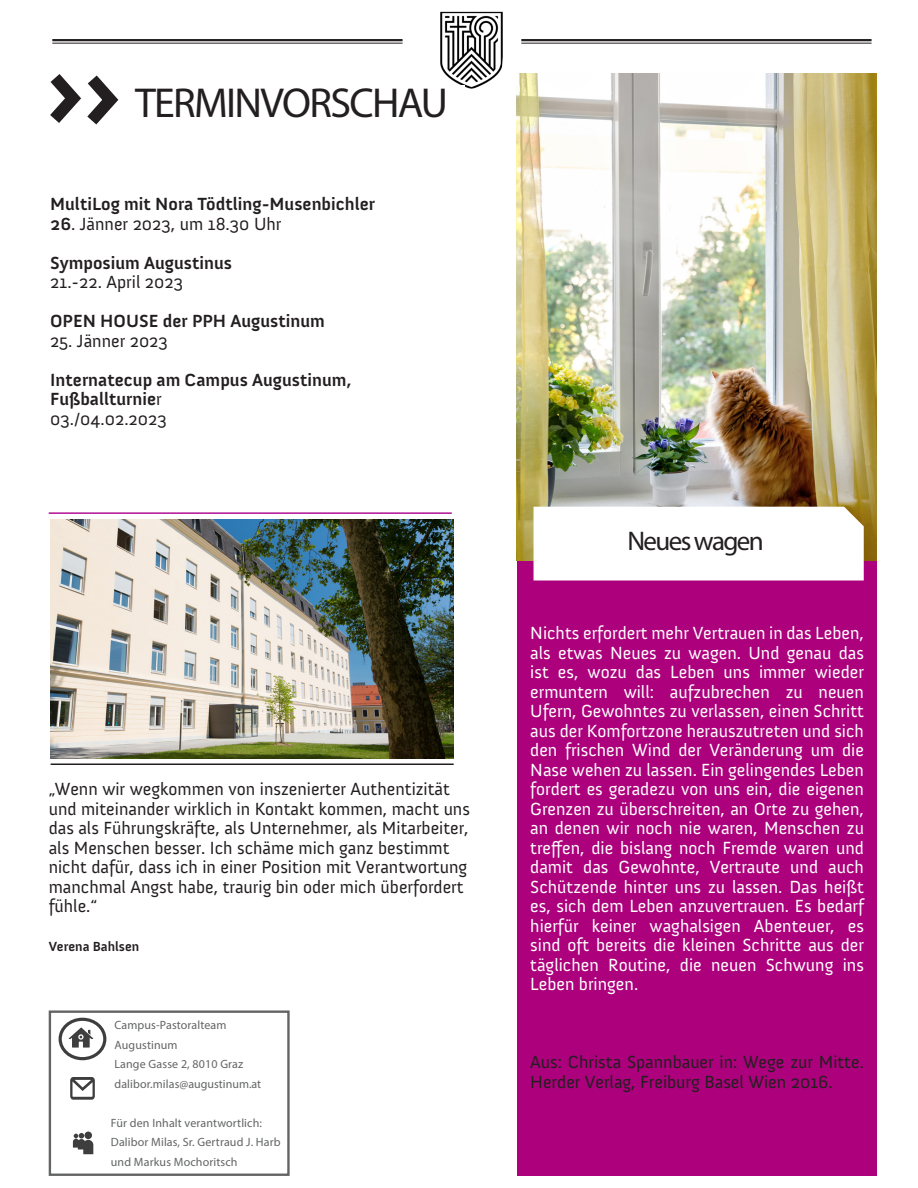
<style>
.page{position:relative;width:918px;height:1188px;background:#fff}
.page>*{position:absolute;margin:0;border:0;box-sizing:border-box;transform-origin:0 0}
.main_title_1{font:42px "Myriad Pro";letter-spacing:-.04em;color:#231f20}
.higlight_title{font:27px "Myriad Pro";letter-spacing:-.06em;color:#231f20}
.t1{font:18px/19.5px "Anivers";color:#fff;text-align:justify}
.t2{font:18px/19.5px "Anivers";color:#231f20}
.t3{font:700 18px/19.5px "Anivers";color:#231f20}
.t4{font:700 13.5px "Anivers";color:#231f20}
.Social_media{font:12px/19.5px "Myriad Pro";letter-spacing:.01em;color:#636464}
.s1{font-weight:700}
.s2{font-weight:400}
</style>
<div class="page">
<img style="left:440px;top:12px;width:63px;height:77px">
<hr style="left:52px;top:39px;width:351px;height:2px;background:#231f20">
<hr style="left:52px;top:43px;width:351px;height:1px;background:#231f20">
<hr style="left:521px;top:39px;width:351px;height:2px;background:#231f20">
<hr style="left:521px;top:43px;width:351px;height:1px;background:#231f20">
<div style="left:49px;top:1010px;width:241px;height:166px;border:2px solid #636464"></div>
<svg style="left:60px;top:1019px;width:45px;height:40px"></svg>
<div style="left:59px;top:1018px;width:47px;height:42px;border:3px solid #3e3e3e;border-radius:50%"></div>
<svg style="left:69px;top:1027px;width:24px;height:21px"></svg>
<svg style="left:73px;top:1132px;width:20px;height:22px"></svg>
<svg style="left:70px;top:1077px;width:25px;height:23px"></svg>
<div style="left:135px;top:85px;width:330px;height:75px;background:#fff"></div>
<img style="left:517px;top:74px;width:359px;height:487px">
<hr style="left:49px;top:512px;width:403px;height:2px;background:#b20f95">
<img style="left:50px;top:519px;width:403px;height:240px">
<div style="left:517px;top:561px;width:360px;height:615px;background:#ad007c"></div>
<svg style="left:534px;top:507px;width:330px;height:73px"></svg>
<hr style="left:51px;top:764px;width:403px;height:1px;background:#231f20">
<svg style="left:50px;top:74px;width:69px;height:51px"></svg>
<p class="main_title_1" style="left:135px;top:77px;width:314px">TERMINVORSCHAU</p>
<p class="t3" style="left:50px;top:194px;width:327px">MultiLog mit Nora Tödtling-Musenbichler</p>
<p class="t2" style="left:50px;top:214px;width:233px"><span class="s1">26</span>. Jänner 2023, um 18.30 Uhr</p>
<p class="t3" style="left:50px;top:253px;width:183px">Symposium Augustinus<br><span class="s2">21.-22. April 2023</span></p>
<p class="t3" style="left:50px;top:311px;width:276px">OPEN HOUSE der PPH Augustinum</p>
<p class="t2" style="left:50px;top:331px;width:119px">25. Jänner 2023</p>
<p class="t3" style="left:50px;top:370px;width:303px">Internatecup am Campus Augustinum,<br>Fußballturnie<span class="s2">r</span></p>
<p class="t2" style="left:50px;top:409px;width:118px">03./04.02.2023</p>
<p class="t2" style="left:49px;top:779px;width:423px">„Wenn wir wegkommen von inszenierter Authentizität und miteinander wirklich in Kontakt kommen, macht uns das als Führungskräfte, als Unternehmer, als Mitarbeiter, als Menschen besser. Ich schäme mich ganz bestimmt nicht dafür, dass ich in einer Position mit Verantwortung manchmal Angst habe, traurig bin oder mich überfordert fühle.“</p>
<p class="t4" style="left:49px;top:939px;width:92px">Verena Bahlsen</p>
<p class="Social_media" style="left:115px;top:1015px;width:113px">Campus-Pastoralteam<br>Augustinum</p>
<p class="Social_media" style="left:115px;top:1054px;width:148px">Lange Gasse 2, 8010 Graz dalibor.milas@augustinum.at</p>
<p class="Social_media" style="left:111px;top:1113px;width:153px">Für den Inhalt verantwortlich:</p>
<p class="Social_media" style="left:111px;top:1132px;width:171px">Dalibor Milas, Sr. Gertraud J. Harb und Markus Mochoritsch</p>
<p class="higlight_title" style="left:627px;top:524px;width:138px">Neues wagen</p>
<p class="t1" style="left:530px;top:623px;width:335px">Nichts erfordert mehr Vertrauen in das Leben, als etwas Neues zu wagen. Und genau das ist es, wozu das Leben uns immer wieder ermuntern will: aufzubrechen zu neuen Ufern, Gewohntes zu verlassen, einen Schritt aus der Komfortzone herauszutreten und sich den frischen Wind der Veränderung um die Nase wehen zu lassen. Ein gelingendes Leben fordert es geradezu von uns ein, die eigenen Grenzen zu überschreiten, an Orte zu gehen, an denen wir noch nie waren, Menschen zu treffen, die bislang noch Fremde waren und damit das Gewohnte, Vertraute und auch Schützende hinter uns zu lassen. Das heißt es, sich dem Leben anzuvertrauen. Es bedarf hierfür keiner waghalsigen Abenteuer, es sind oft bereits die kleinen Schritte aus der täglichen Routine, die neuen Schwung ins Leben bringen.</p>
<p class="t2" style="left:530px;top:1052px;width:335px">Aus: Christa Spannbauer in: Wege zur Mitte.<br>Herder Verlag, Freiburg Basel Wien 2016.</p>
</div>
